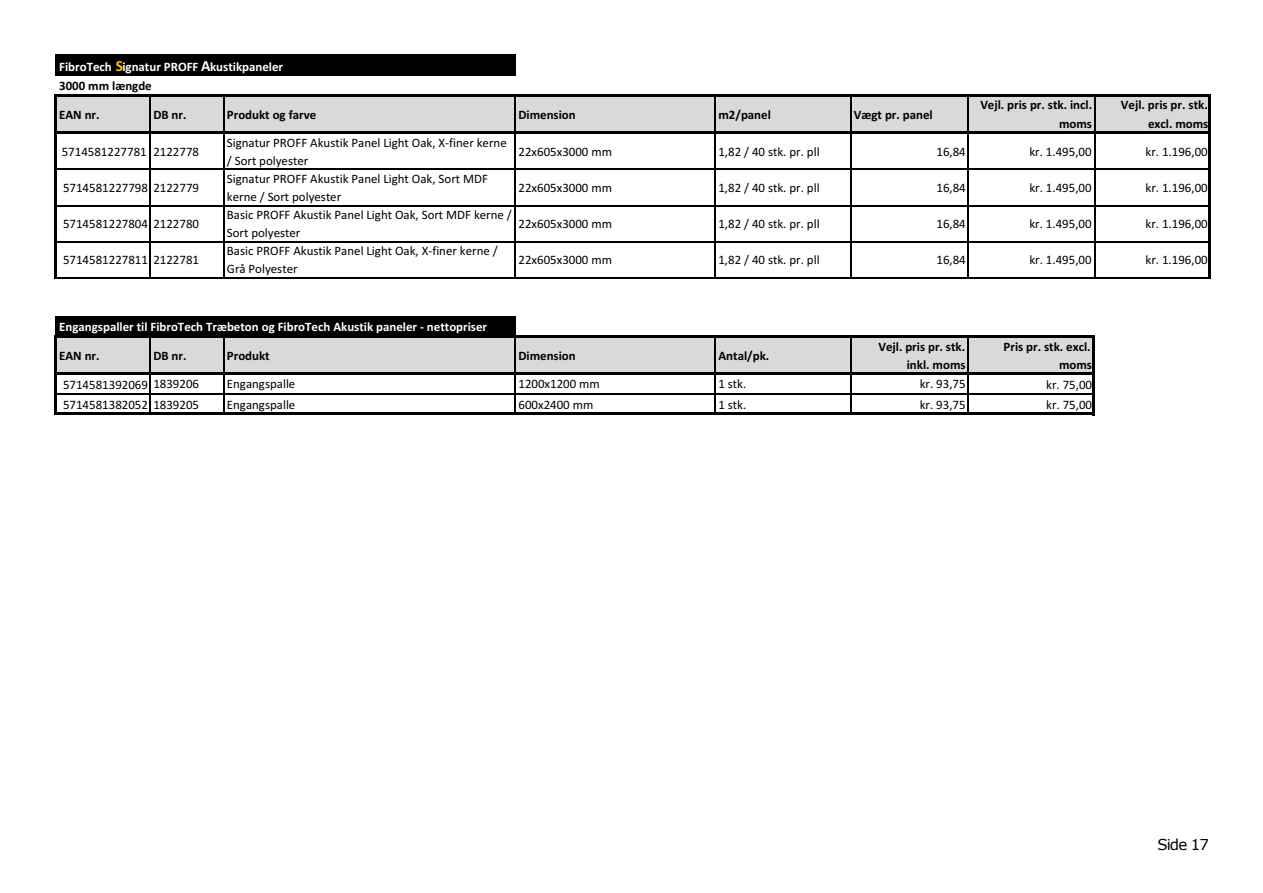
<style>
.page{position:relative;width:1263px;height:893px;background:#fff}
.page>*{position:absolute;margin:0;border:0;box-sizing:border-box;transform-origin:0 0}
.t1{font:15px "Verdana";letter-spacing:-.06em;color:#000}
.t2{font:12.9px/18px "Calibri";color:#000}
.t3{font:700 12.9px/18px "Calibri";color:#000;text-align:right}
.t4{font:700 12.9px/19.4px "Calibri";color:#fff}
.s1{font-size:15.45px;color:#ffc000}
.s2{font-size:15.45px}
.s3{color:#000}
</style>
<div class="page">
<div style="left:55px;top:54px;width:461px;height:22px;background:#000"></div>
<div style="left:55px;top:95px;width:1156px;height:39px;background:#d9d9d9"></div>
<div style="left:55px;top:316px;width:461px;height:22px;background:#000"></div>
<div style="left:55px;top:337px;width:914px;height:38px;background:#d9d9d9"></div>
<div style="left:967px;top:337px;width:128px;height:38px;background:#d9d9d9"></div>
<hr style="left:149px;top:97px;width:2px;height:34px;background:#000">
<hr style="left:223px;top:97px;width:1px;height:34px;background:#000">
<hr style="left:515px;top:97px;width:1px;height:34px;background:#000">
<hr style="left:714px;top:97px;width:2px;height:34px;background:#000">
<hr style="left:850px;top:97px;width:1px;height:34px;background:#000">
<hr style="left:967px;top:97px;width:2px;height:34px;background:#000">
<hr style="left:1094px;top:97px;width:1px;height:34px;background:#000">
<hr style="left:54px;top:94px;width:3px;height:184px;background:#000">
<hr style="left:149px;top:134px;width:2px;height:144px;background:#000">
<hr style="left:223px;top:134px;width:1px;height:144px;background:#000">
<hr style="left:515px;top:134px;width:1px;height:144px;background:#000">
<hr style="left:714px;top:134px;width:2px;height:144px;background:#000">
<hr style="left:850px;top:134px;width:1px;height:144px;background:#000">
<hr style="left:967px;top:134px;width:2px;height:144px;background:#000">
<hr style="left:1094px;top:134px;width:1px;height:144px;background:#000">
<hr style="left:149px;top:338px;width:2px;height:35px;background:#000">
<hr style="left:223px;top:338px;width:1px;height:35px;background:#000">
<hr style="left:515px;top:338px;width:1px;height:35px;background:#000">
<hr style="left:714px;top:338px;width:2px;height:35px;background:#000">
<hr style="left:850px;top:338px;width:1px;height:35px;background:#000">
<hr style="left:967px;top:338px;width:2px;height:35px;background:#000">
<hr style="left:54px;top:335px;width:3px;height:80px;background:#000">
<hr style="left:149px;top:375px;width:2px;height:38px;background:#000">
<hr style="left:223px;top:375px;width:1px;height:38px;background:#000">
<hr style="left:515px;top:375px;width:1px;height:38px;background:#000">
<hr style="left:714px;top:375px;width:2px;height:38px;background:#000">
<hr style="left:850px;top:375px;width:1px;height:38px;background:#000">
<hr style="left:967px;top:375px;width:2px;height:38px;background:#000">
<hr style="left:1092px;top:338px;width:3px;height:77px;background:#000">
<hr style="left:1209px;top:97px;width:2px;height:181px;background:#000">
<hr style="left:57px;top:94px;width:1154px;height:3px;background:#000">
<hr style="left:57px;top:131px;width:1154px;height:3px;background:#000">
<hr style="left:57px;top:169px;width:1152px;height:1px;background:#000">
<hr style="left:57px;top:205px;width:1152px;height:1px;background:#000">
<hr style="left:57px;top:241px;width:1152px;height:1px;background:#000">
<hr style="left:57px;top:277px;width:1152px;height:1px;background:#000">
<hr style="left:57px;top:335px;width:1038px;height:3px;background:#000">
<hr style="left:57px;top:373px;width:1038px;height:2px;background:#000">
<hr style="left:57px;top:393px;width:1035px;height:2px;background:#000">
<hr style="left:57px;top:413px;width:1038px;height:2px;background:#000">
<p class="t4" style="left:59px;top:56px;width:225px">FibroTech <span class="s1">S</span>ignatur PROFF <span class="s2">A</span>kustikpaneler<br><span class="s3">3000 mm længde</span></p>
<p class="t3" style="left:59px;top:105px;width:42px">EAN nr.</p>
<p class="t3" style="left:153px;top:105px;width:35px">DB nr.</p>
<p class="t3" style="left:227px;top:105px;width:91px">Produkt og farve</p>
<p class="t3" style="left:518px;top:105px;width:59px">Dimension</p>
<p class="t3" style="left:718px;top:105px;width:54px">m2/panel</p>
<p class="t3" style="left:854px;top:105px;width:80px">Vægt pr. panel</p>
<p class="t3" style="left:980px;top:96px;width:113px">Vejl. pris pr. stk. incl. moms</p>
<p class="t3" style="left:1121px;top:96px;width:89px">Vejl. pris pr. stk. excl. moms</p>
<p class="t2" style="left:62px;top:142px;width:139px">5714581227781 2122778</p>
<p class="t2" style="left:227px;top:133px;width:281px">Signatur PROFF Akustik Panel Light Oak, X-finer kerne / Sort polyester</p>
<p class="t2" style="left:518px;top:142px;width:95px">22x605x3000 mm</p>
<p class="t2" style="left:718px;top:142px;width:103px">1,82 / 40 stk. pr. pll</p>
<p class="t2" style="left:936px;top:142px;width:31px">16,84</p>
<p class="t2" style="left:1029px;top:142px;width:64px">kr. 1.495,00</p>
<p class="t2" style="left:1145px;top:142px;width:64px">kr. 1.196,00</p>
<p class="t2" style="left:63px;top:178px;width:138px">5714581227798 2122779</p>
<p class="t2" style="left:227px;top:169px;width:263px">Signatur PROFF Akustik Panel Light Oak, Sort MDF kerne / Sort polyester</p>
<p class="t2" style="left:518px;top:178px;width:95px">22x605x3000 mm</p>
<p class="t2" style="left:718px;top:178px;width:103px">1,82 / 40 stk. pr. pll</p>
<p class="t2" style="left:936px;top:178px;width:31px">16,84</p>
<p class="t2" style="left:1029px;top:178px;width:64px">kr. 1.495,00</p>
<p class="t2" style="left:1145px;top:178px;width:64px">kr. 1.196,00</p>
<p class="t2" style="left:63px;top:215px;width:138px">5714581227804 2122780</p>
<p class="t2" style="left:227px;top:205px;width:286px">Basic PROFF Akustik Panel Light Oak, Sort MDF kerne /<br>Sort polyester</p>
<p class="t2" style="left:518px;top:215px;width:95px">22x605x3000 mm</p>
<p class="t2" style="left:718px;top:215px;width:103px">1,82 / 40 stk. pr. pll</p>
<p class="t2" style="left:936px;top:215px;width:31px">16,84</p>
<p class="t2" style="left:1029px;top:215px;width:64px">kr. 1.495,00</p>
<p class="t2" style="left:1145px;top:215px;width:64px">kr. 1.196,00</p>
<p class="t2" style="left:63px;top:251px;width:138px">5714581227811 2122781</p>
<p class="t2" style="left:227px;top:242px;width:272px">Basic PROFF Akustik Panel Light Oak, X-finer kerne /<br>Grå Polyester</p>
<p class="t2" style="left:518px;top:251px;width:95px">22x605x3000 mm</p>
<p class="t2" style="left:718px;top:251px;width:103px">1,82 / 40 stk. pr. pll</p>
<p class="t2" style="left:936px;top:251px;width:31px">16,84</p>
<p class="t2" style="left:1029px;top:251px;width:64px">kr. 1.495,00</p>
<p class="t2" style="left:1145px;top:251px;width:64px">kr. 1.196,00</p>
<p class="t4" style="left:59px;top:317px;width:429px">Engangspaller til FibroTech Træbeton og FibroTech Akustik paneler - nettopriser</p>
<p class="t3" style="left:59px;top:346px;width:42px">EAN nr.</p>
<p class="t3" style="left:153px;top:346px;width:35px">DB nr.</p>
<p class="t3" style="left:227px;top:346px;width:44px">Produkt</p>
<p class="t3" style="left:518px;top:346px;width:59px">Dimension</p>
<p class="t3" style="left:718px;top:346px;width:52px">Antal/pk.</p>
<p class="t3" style="left:878px;top:337px;width:89px">Vejl. pris pr. stk. inkl. moms</p>
<p class="t3" style="left:1003px;top:337px;width:90px">Pris pr. stk. excl. moms</p>
<p class="t2" style="left:63px;top:376px;width:138px">5714581392069 1839206</p>
<p class="t2" style="left:227px;top:374px;width:70px">Engangspalle</p>
<p class="t2" style="left:518px;top:374px;width:83px">1200x1200 mm</p>
<p class="t2" style="left:718px;top:374px;width:29px">1 stk.</p>
<p class="t2" style="left:920px;top:374px;width:47px">kr. 93,75</p>
<p class="t2" style="left:1046px;top:376px;width:47px">kr. 75,00</p>
<p class="t2" style="left:63px;top:395px;width:138px">5714581382052 1839205</p>
<p class="t2" style="left:227px;top:395px;width:70px">Engangspalle</p>
<p class="t2" style="left:518px;top:395px;width:76px">600x2400 mm</p>
<p class="t2" style="left:718px;top:395px;width:29px">1 stk.</p>
<p class="t2" style="left:920px;top:395px;width:47px">kr. 93,75</p>
<p class="t2" style="left:1046px;top:395px;width:47px">kr. 75,00</p>
<p class="t1" style="left:1157px;top:835px;width:53px">Side 17</p>
</div>
